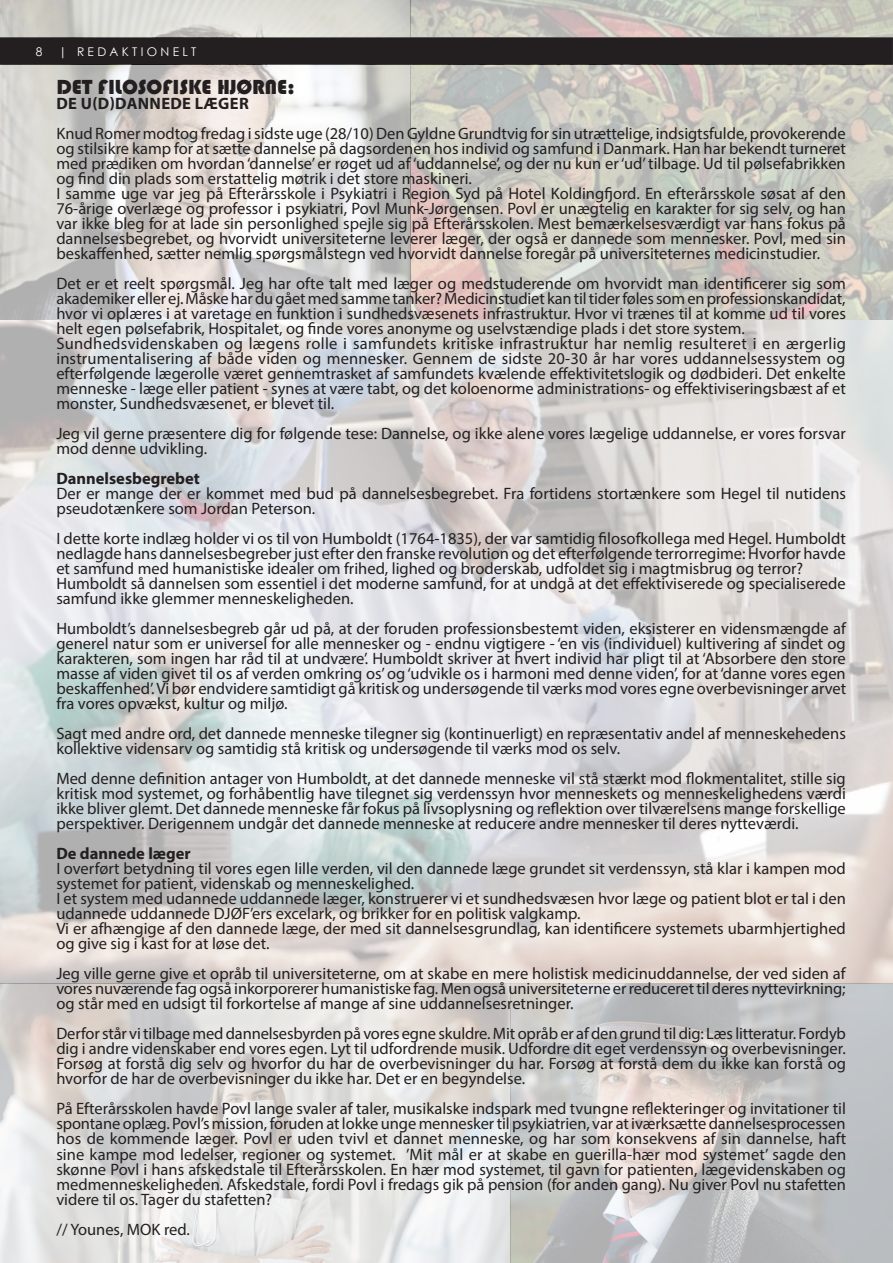
<style>
.page{position:relative;width:893px;height:1263px;background:#fff}
.page>*{position:absolute;margin:0;border:0;box-sizing:border-box;transform-origin:0 0}
.Brødtekst{font:21px "Bauhaus 93";color:#231f20}
.Brødtekst-2{font:16.5px/15px "Myriad Pro";color:#231f20;text-align:justify}
.Brødtekst-3{font:700 16.5px "Myriad Pro";color:#231f20}
.Brødtekst-4{font:700 16.5px "Myriad Pro";letter-spacing:.02em;color:#231f20}
.t1{font:12px "Century Gothic";color:#fff}
</style>
<div class="page">
<div style="left:1px;top:38px;width:891px;height:26px;background:#231f20"></div>
<div style="left:0;top:37px;width:893px;height:28px;border:2px solid #231f20"></div>
<img style="left:0;top:65px;width:893px;height:1198px">
<img style="left:0;top:0;width:893px;height:37px">
<p class="t1" style="left:36px;top:43px;width:8px">8</p>
<p class="t1" style="left:59px;top:43px;width:139px">| R E D A K T I O N E L T</p>
<p class="Brødtekst" style="left:56px;top:75px;width:240px">DET FILOSOFISKE HJØRNE:</p>
<p class="Brødtekst-4" style="left:57px;top:93px;width:194px">DE U(D)DANNEDE LÆGER</p>
<p class="Brødtekst-2" style="left:56px;top:126px;width:791px">Knud Romer modtog fredag i sidste uge (28/10) Den Gyldne Grundtvig for sin utrættelige, indsigtsfulde, provokerende og stilsikre kamp for at sætte dannelse på dagsordenen hos individ og samfund i Danmark. Han har bekendt turneret med prædiken om hvordan ‘dannelse’ er røget ud af ‘uddannelse’, og der nu kun er ‘ud’ tilbage. Ud til pølsefabrikken og find din plads som erstattelig møtrik i det store maskineri.</p>
<p class="Brødtekst-2" style="left:56px;top:186px;width:791px">I samme uge var jeg på Efterårsskole i Psykiatri i Region Syd på Hotel Koldingfjord. En efterårsskole søsat af den 76-årige overlæge og professor i psykiatri, Povl Munk-Jørgensen. Povl er unægtelig en karakter for sig selv, og han var ikke bleg for at lade sin personlighed spejle sig på Efterårsskolen. Mest bemærkelsesværdigt var hans fokus på dannelsesbegrebet, og hvorvidt universiteterne leverer læger, der også er dannede som mennesker. Povl, med sin beskaffenhed, sætter nemlig spørgsmålstegn ved hvorvidt dannelse foregår på universiteternes medicinstudier.</p>
<p class="Brødtekst-2" style="left:56px;top:276px;width:791px">Det er et reelt spørgsmål. Jeg har ofte talt med læger og medstuderende om hvorvidt man identificerer sig som akademiker eller ej. Måske har du gået med samme tanker? Medicinstudiet kan til tider føles som en professionskandidat, hvor vi oplæres i at varetage en funktion i sundhedsvæsenets infrastruktur. Hvor vi trænes til at komme ud til vores helt egen pølsefabrik, Hospitalet, og finde vores anonyme og uselvstændige plads i det store system.</p>
<p class="Brødtekst-2" style="left:56px;top:336px;width:791px">Sundhedsvidenskaben og lægens rolle i samfundets kritiske infrastruktur har nemlig resulteret i en ærgerlig instrumentalisering af både viden og mennesker. Gennem de sidste 20-30 år har vores uddannelsessystem og efterfølgende lægerolle været gennemtrasket af samfundets kvælende effektivitetslogik og dødbideri. Det enkelte menneske - læge eller patient - synes at være tabt, og det koloenorme administrations- og effektiviseringsbæst af et monster, Sundhedsvæsenet, er blevet til.</p>
<p class="Brødtekst-2" style="left:56px;top:426px;width:791px">Jeg vil gerne præsentere dig for følgende tese: Dannelse, og ikke alene vores lægelige uddannelse, er vores forsvar mod denne udvikling.</p>
<p class="Brødtekst-3" style="left:56px;top:468px;width:145px">Dannelsesbegrebet</p>
<p class="Brødtekst-2" style="left:56px;top:486px;width:791px">Der er mange der er kommet med bud på dannelsesbegrebet. Fra fortidens stortænkere som Hegel til nutidens pseudotænkere som Jordan Peterson.</p>
<p class="Brødtekst-2" style="left:56px;top:531px;width:791px">I dette korte indlæg holder vi os til von Humboldt (1764-1835), der var samtidig filosofkollega med Hegel. Humboldt nedlagde hans dannelsesbegreber just efter den franske revolution og det efterfølgende terrorregime: Hvorfor havde et samfund med humanistiske idealer om frihed, lighed og broderskab, udfoldet sig i magtmisbrug og terror?</p>
<p class="Brødtekst-2" style="left:56px;top:576px;width:791px">Humboldt så dannelsen som essentiel i det moderne samfund, for at undgå at det effektiviserede og specialiserede samfund ikke glemmer menneskeligheden.</p>
<p class="Brødtekst-2" style="left:56px;top:621px;width:791px">Humboldt’s dannelsesbegreb går ud på, at der foruden professionsbestemt viden, eksisterer en vidensmængde af generel natur som er universel for alle mennesker og - endnu vigtigere - ‘en vis (individuel) kultivering af sindet og karakteren, som ingen har råd til at undvære’. Humboldt skriver at hvert individ har pligt til at ‘Absorbere den store masse af viden givet til os af verden omkring os’ og ‘udvikle os i harmoni med denne viden’, for at ‘danne vores egen beskaffenhed’. Vi bør endvidere samtidigt gå kritisk og undersøgende til værks mod vores egne overbevisninger arvet fra vores opvækst, kultur og miljø.</p>
<p class="Brødtekst-2" style="left:56px;top:726px;width:791px">Sagt med andre ord, det dannede menneske tilegner sig (kontinuerligt) en repræsentativ andel af menneskehedens kollektive vidensarv og samtidig stå kritisk og undersøgende til værks mod os selv.</p>
<p class="Brødtekst-2" style="left:56px;top:771px;width:791px">Med denne definition antager von Humboldt, at det dannede menneske vil stå stærkt mod flokmentalitet, stille sig kritisk mod systemet, og forhåbentlig have tilegnet sig verdenssyn hvor menneskets og menneskelighedens værdi ikke bliver glemt. Det dannede menneske får fokus på livsoplysning og reflektion over tilværelsens mange forskellige perspektiver. Derigennem undgår det dannede menneske at reducere andre mennesker til deres nytteværdi.</p>
<p class="Brødtekst-3" style="left:56px;top:843px;width:136px">De dannede læger</p>
<p class="Brødtekst-2" style="left:56px;top:861px;width:791px">I overført betydning til vores egen lille verden, vil den dannede læge grundet sit verdenssyn, stå klar i kampen mod systemet for patient, videnskab og menneskelighed.</p>
<p class="Brødtekst-2" style="left:56px;top:891px;width:791px">I et system med udannede uddannede læger, konstruerer vi et sundhedsvæsen hvor læge og patient blot er tal i den udannede uddannede DJØF’ers excelark, og brikker for en politisk valgkamp.</p>
<p class="Brødtekst-2" style="left:56px;top:921px;width:791px">Vi er afhængige af den dannede læge, der med sit dannelsesgrundlag, kan identificere systemets ubarmhjertighed og give sig i kast for at løse det.</p>
<p class="Brødtekst-2" style="left:56px;top:966px;width:791px">Jeg ville gerne give et opråb til universiteterne, om at skabe en mere holistisk medicinuddannelse, der ved siden af vores nuværende fag også inkorporerer humanistiske fag. Men også universiteterne er reduceret til deres nyttevirkning; og står med en udsigt til forkortelse af mange af sine uddannelsesretninger.</p>
<p class="Brødtekst-2" style="left:56px;top:1026px;width:791px">Derfor står vi tilbage med dannelsesbyrden på vores egne skuldre. Mit opråb er af den grund til dig: Læs litteratur. Fordyb dig i andre videnskaber end vores egen. Lyt til udfordrende musik. Udfordre dit eget verdenssyn og overbevisninger.<br>Forsøg at forstå dig selv og hvorfor du har de overbevisninger du har. Forsøg at forstå dem du ikke kan forstå og hvorfor de har de overbevisninger du ikke har. Det er en begyndelse.</p>
<p class="Brødtekst-2" style="left:56px;top:1101px;width:791px">På Efterårsskolen havde Povl lange svaler af taler, musikalske indspark med tvungne reflekteringer og invitationer til spontane oplæg. Povl’s mission, foruden at lokke unge mennesker til psykiatrien, var at iværksætte dannelsesprocessen hos de kommende læger. Povl er uden tvivl et dannet menneske, og har som konsekvens af sin dannelse, haft sine kampe mod ledelser, regioner og systemet. ’Mit mål er at skabe en guerilla-hær mod systemet’ sagde den skønne Povl i hans afskedstale til Efterårsskolen. En hær mod systemet, til gavn for patienten, lægevidenskaben og medmenneskeligheden. Afskedstale, fordi Povl i fredags gik på pension (for anden gang). Nu giver Povl nu stafetten videre til os. Tager du stafetten?</p>
<p class="Brødtekst-2" style="left:56px;top:1221px;width:135px">// Younes, MOK red.</p>
</div>
